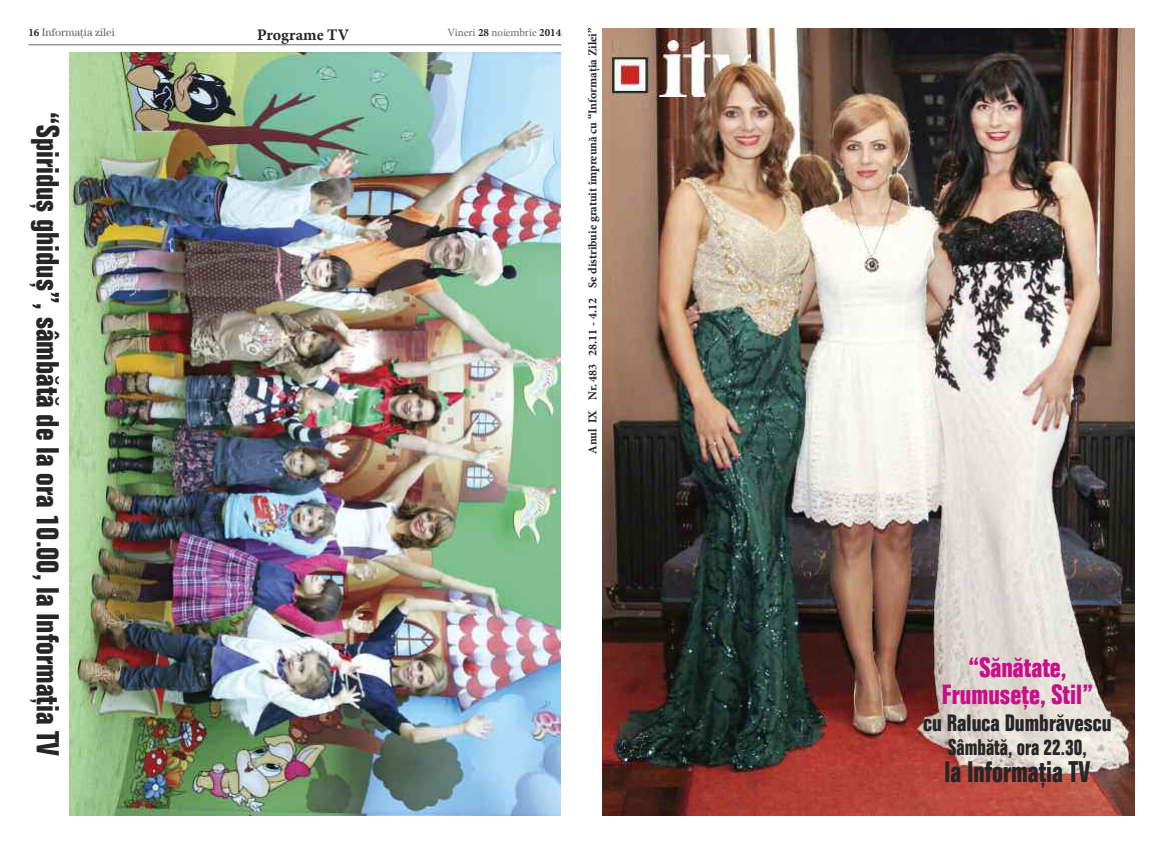
<style>
.page{position:relative;width:1163px;height:844px;background:#fff}
.page>*{position:absolute;margin:0;border:0;box-sizing:border-box;transform-origin:0 0}
.t1{font:condensed 31px "IZ BC Folio";color:#272627}
.t2{font:condensed 29px "IZ BC Folio";color:#272627;scale:.92 1}
.t3{font:condensed 27px/27px "IZ BC Folio";color:#ca0d89;text-align:center}
.t4{font:condensed 23px "IZ BC Folio";color:#272627}
.t5{font:condensed 22px "IZ BC Folio";color:#272627;scale:.92 1}
.t6{font:16px "IZ Minion Pro Bold";letter-spacing:.005em;color:#272627}
.t7{font:12px "IZ Minion Pro Bold";color:#272627}
.t8{font:11px "IZ Minion Pro Regular";color:#686768}
.t9{font:11px "IZ Century Std Book";color:#686768}
.s1{font-family:"IZ Minion Pro Bold";color:#272627}
</style>
<div class="page">
<hr style="left:28px;top:44px;width:533px;height:1px;background:#686768">
<img style="left:602px;top:28px;width:532px;height:787px">
<img style="left:612px;top:41px;width:138px;height:56px">
<img style="left:699px;top:63px;width:68px;height:62px">
<img style="left:70px;top:53px;width:490px;height:762px">
<p class="t9" style="left:28px;top:29px;width:88px"><span class="s1">16</span> Informa\ia zilei</p>
<h3 class="t6" style="left:257px;top:28px;width:94px">Programe TV</h3>
<p class="t8" style="left:447px;top:28px;width:115px">vineri <span class="s1">28</span> noiembrie <span class="s1">2014</span></p>
<p class="t7" style="left:587px;top:453px;width:427px;rotate:-90deg">Anul IX Nr. 483 28.11 - 4.12 Se distribuie gratuit `mpreun[ cu “Informa\ia Zilei”</p>
<h1 class="t1" style="left:59px;top:112px;width:645px;rotate:90deg">“Spiridu; ghidu;”, s]mb[t[ de la ora 10.00, la Informa\ia TV</h1>
<h3 class="t3" style="left:941px;top:656px;width:152px">“S[n[tate,<br>Frumuse\e, Stil”</h3>
<h3 class="t4" style="left:923px;top:714px;width:190px">cu Raluca Dumbr[vescu</h3>
<h3 class="t5" style="left:948px;top:738px;width:152px">S]mb[t[, ora 22.30,</h3>
<h2 class="t2" style="left:944px;top:760px;width:160px">la Informa\ia TV</h2>
</div>
